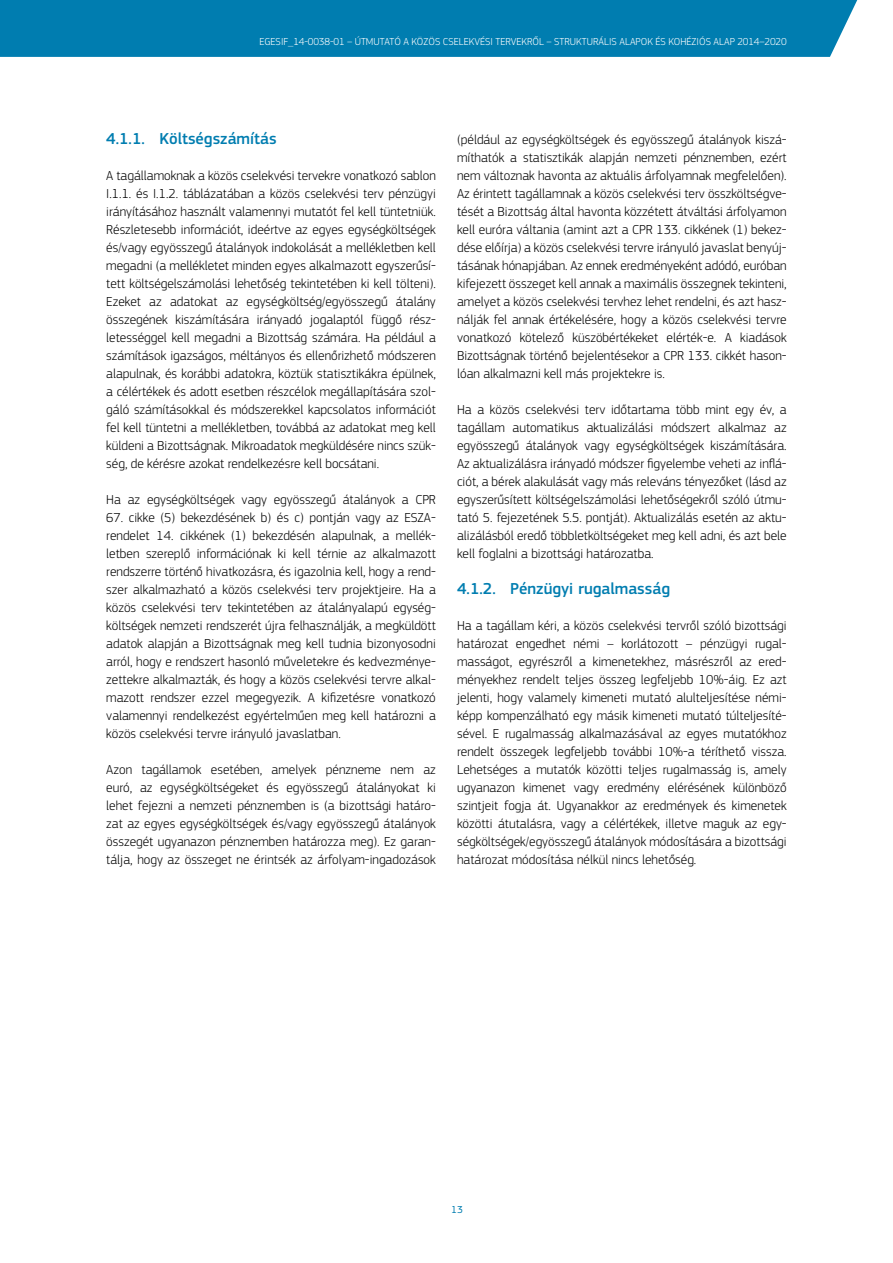
<style>
.page{position:relative;width:893px;height:1263px;background:#fff}
.page>*{position:absolute;margin:0;border:0;box-sizing:border-box;transform-origin:0 0}
.t1{font:500 16.5px "EC Square Sans Pro";color:#007db0}
.Body{font:300 13.5px/18px "EC Square Sans Pro";color:#000;text-align:justify}
.t2{font:300 10.5px "EC Square Sans Pro";letter-spacing:.005em;color:#fff}
.t3{font:10.5px "EC Square Sans Pro";color:#007db0}
</style>
<div class="page">
<div style="left:1px;top:0;width:857px;height:57px;background:#007db0"></div>
<hr style="left:0;top:0;width:1px;height:57px;background:#007db0">
<p class="t2" style="left:259px;top:35px;width:529px">EGESIF_14-0038-01 – ÚTMUTATÓ A KÖZÖS CSELEKVÉSI TERVEKRŐL – STRUKTURÁLIS ALAPOK ÉS KOHÉZIÓS ALAP 2014–2020</p>
<p class="t1" style="left:106px;top:129px;width:172px">4.1.1. Költségszámítás</p>
<p class="Body" style="left:106px;top:166px;width:331px">A tagállamoknak a közös cselekvési tervekre vonatkozó sablon I.1.1. és I.1.2. táblázatában a közös cselekvési terv pénzügyi irányításához használt valamennyi mutatót fel kell tüntetniük.<br>Részletesebb információt, ideértve az egyes egységköltségek és/vagy egyösszegű átalányok indokolását a mellékletben kell megadni (a mellékletet minden egyes alkalmazott egyszerűsí&shy;tett költségelszámolási lehetőség tekintetében ki kell tölteni).<br>Ezeket az adatokat az egységköltség/egyösszegű átalány összegének kiszámítására irányadó jogalaptól függő rész&shy;letességgel kell megadni a Bizottság számára. Ha például a számítások igazságos, méltányos és ellenőrizhető módszeren alapulnak, és korábbi adatokra, köztük statisztikákra épülnek, a célértékek és adott esetben részcélok megállapítására szol&shy;gáló számításokkal és módszerekkel kapcsolatos információt fel kell tüntetni a mellékletben, továbbá az adatokat meg kell küldeni a Bizottságnak. Mikroadatok megküldésére nincs szük&shy;ség, de kérésre azokat rendelkezésre kell bocsátani.</p>
<p class="Body" style="left:106px;top:490px;width:331px">Ha az egységköltségek vagy egyösszegű átalányok a CPR</p>
<p class="Body" style="left:106px;top:508px;width:331px">67. cikke (5) bekezdésének b) és c) pontján vagy az ESZA&shy;rendelet 14. cikkének (1) bekezdésén alapulnak, a mellék&shy;letben szereplő információnak ki kell térnie az alkalmazott rendszerre történő hivatkozásra, és igazolnia kell, hogy a rend&shy;szer alkalmazható a közös cselekvési terv projektjeire. Ha a közös cselekvési terv tekintetében az átalányalapú egység&shy;költségek nemzeti rendszerét újra felhasználják, a megküldött adatok alapján a Bizottságnak meg kell tudnia bizonyosodni arról, hogy e rendszert hasonló műveletekre és kedvezménye&shy;zettekre alkalmazták, és hogy a közös cselekvési tervre alkal&shy;mazott rendszer ezzel megegyezik. A kifizetésre vonatkozó valamennyi rendelkezést egyértelműen meg kell határozni a közös cselekvési tervre irányuló javaslatban.</p>
<p class="Body" style="left:106px;top:760px;width:331px">Azon tagállamok esetében, amelyek pénzneme nem az euró, az egységköltségeket és egyösszegű átalányokat ki lehet fejezni a nemzeti pénznemben is (a bizottsági határo&shy;zat az egyes egységköltségek és/vagy egyösszegű átalányok összegét ugyanazon pénznemben határozza meg). Ez garan&shy;tálja, hogy az összeget ne érintsék az árfolyam-ingadozások</p>
<p class="Body" style="left:457px;top:130px;width:331px">(például az egységköltségek és egyösszegű átalányok kiszá&shy;míthatók a statisztikák alapján nemzeti pénznemben, ezért nem változnak havonta az aktuális árfolyamnak megfelelően).<br>Az érintett tagállamnak a közös cselekvési terv összköltségve&shy;tését a Bizottság által havonta közzétett átváltási árfolyamon kell euróra váltania (amint azt a CPR 133. cikkének (1) bekez&shy;dése előírja) a közös cselekvési tervre irányuló javaslat benyúj&shy;tásának hónapjában. Az ennek eredményeként adódó, euróban kifejezett összeget kell annak a maximális összegnek tekinteni, amelyet a közös cselekvési tervhez lehet rendelni, és azt hasz&shy;nálják fel annak értékelésére, hogy a közös cselekvési tervre vonatkozó kötelező küszöbértékeket elérték-e. A kiadások Bizottságnak történő bejelentésekor a CPR 133. cikkét hason&shy;lóan alkalmazni kell más projektekre is.</p>
<p class="Body" style="left:457px;top:400px;width:331px">Ha a közös cselekvési terv időtartama több mint egy év, a tagállam automatikus aktualizálási módszert alkalmaz az egyösszegű átalányok vagy egységköltségek kiszámítására.<br>Az aktualizálásra irányadó módszer figyelembe veheti az inflá&shy;ciót, a bérek alakulását vagy más releváns tényezőket (lásd az egyszerűsített költségelszámolási lehetőségekről szóló útmu&shy;tató 5. fejezetének 5.5. pontját). Aktualizálás esetén az aktu&shy;alizálásból eredő többletköltségeket meg kell adni, és azt bele kell foglalni a bizottsági határozatba.</p>
<p class="t1" style="left:457px;top:579px;width:214px">4.1.2. Pénzügyi rugalmasság</p>
<p class="Body" style="left:457px;top:616px;width:331px">Ha a tagállam kéri, a közös cselekvési tervről szóló bizottsági határozat engedhet némi – korlátozott – pénzügyi rugal&shy;masságot, egyrészről a kimenetekhez, másrészről az ered&shy;ményekhez rendelt teljes összeg legfeljebb 10%-áig. Ez azt jelenti, hogy valamely kimeneti mutató alulteljesítése némi&shy;képp kompenzálható egy másik kimeneti mutató túlteljesíté&shy;sével. E rugalmasság alkalmazásával az egyes mutatókhoz rendelt összegek legfeljebb további 10%-a téríthető vissza.<br>Lehetséges a mutatók közötti teljes rugalmasság is, amely ugyanazon kimenet vagy eredmény elérésének különböző szintjeit fogja át. Ugyanakkor az eredmények és kimenetek közötti átutalásra, vagy a célértékek, illetve maguk az egy&shy;ségköltségek/egyösszegű átalányok módosítására a bizottsági határozat módosítása nélkül nincs lehetőség.</p>
<p class="t3" style="left:451px;top:1203px;width:13px">13</p>
</div>
